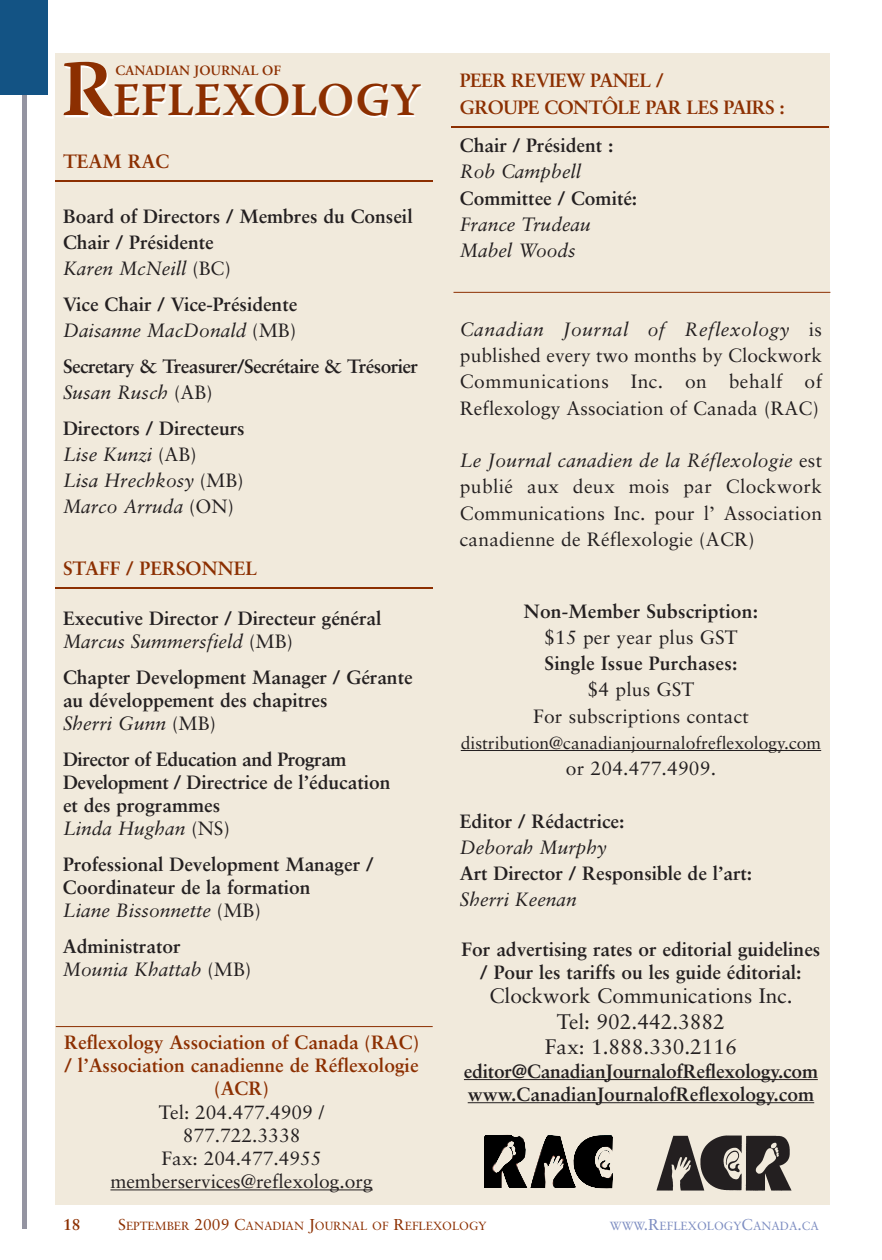
<style>
.page{position:relative;width:882px;height:1260px;background:#fff}
.page>*{position:absolute;margin:0;border:0;box-sizing:border-box;transform-origin:0 0}
.t1{font:600 46.55px "Warnock Pro";color:#8c2f01}
.t2{font:21px/25.2px "Sabon";color:#231f20;text-align:center}
.t3{font:700 19.25px/23.1px "Sabon";color:#231f20}
.t4{font:19.25px/26.2px "Sabon";letter-spacing:.01em;color:#231f20;text-align:justify}
.t5{font:italic 19.25px/26.2px "Sabon";color:#231f20}
.t6{font:700 19.25px/23.1px "Sabon";color:#8c2f01;text-align:center}
.t7{font:700 19.25px/23.1px "Sabon";letter-spacing:-.02em;color:#231f20}
.t8{font:700 19.25px/26.2px "Sabon";letter-spacing:-.03em;color:#231f20}
.t9{font:700 19.25px/26.2px "Sabon";letter-spacing:-.03em;color:#8c2f01}
.t10{font:17.5px "Sabon";color:#231f20}
.t11{font:700 15.75px "Sabon";color:#8c2f01}
.t12{font:600 14.17px "Adobe Garamond";color:#8c2f01}
.t13{font:11.9px "Sabon";color:#8c2f01}
.t14{font:11.9px "Sabon";color:#7d8dc1}
.s1{font-size:79.62px}
.s2{font-weight:400;font-style:italic}
.s3{font-weight:400}
.s4{font-weight:700;font-style:normal}
.s5{font-style:normal}
.s6{font-style:italic}
.s7{font-size:15.75px}
</style>
<div class="page">
<hr style="left:22px;top:0;width:4px;height:1228px;background:#9494a1">
<div style="left:0;top:0;width:47px;height:95px;background:#135384"></div>
<div style="left:55px;top:53px;width:775px;height:1152px;background:#f1eadc"></div>
<hr style="left:461px;top:750px;width:360px;height:1px;background:#231f20">
<hr style="left:464px;top:1079px;width:354px;height:1px;background:#231f20">
<hr style="left:468px;top:1102px;width:346px;height:1px;background:#231f20">
<img style="left:484px;top:1134px;width:129px;height:55px">
<hr style="left:110px;top:1189px;width:263px;height:1px;background:#231f20">
<hr style="left:55px;top:587px;width:378px;height:2px;background:#8c2f01">
<hr style="left:55px;top:180px;width:378px;height:2px;background:#8c2f01">
<img style="left:656px;top:1135px;width:136px;height:56px">
<hr style="left:451px;top:126px;width:378px;height:2px;background:#8c2f01">
<hr style="left:56px;top:1026px;width:377px;height:1px;background:#8c2f01">
<hr style="left:454px;top:292px;width:376px;height:1px;background:#8c2f01">
<h1 class="t1" style="left:61px;top:82px;width:362px"><span class="s1">R</span>EFLEXOLOGY</h1>
<p class="t12" style="left:116px;top:65px;width:167px">CANADIAN JOURNAL OF</p>
<p class="t6" style="left:63px;top:152px;width:108px">TEAM RAC</p>
<p class="t3" style="left:63px;top:204px;width:351px;line-height:26.2px">Board of Directors / Membres du Conseil<br>Chair / Présidente<br><span class="s2">Karen McNeill</span> <span class="s3">(BC)</span></p>
<p class="t3" style="left:63px;top:292px;width:236px;line-height:26.2px">Vice Chair / Vice-Présidente<br><span class="s2">Daisanne MacDonald</span> <span class="s3">(MB)</span></p>
<p class="t8" style="left:63px;top:354px;width:357px">Secretary &amp; Treasurer/Secrétaire &amp; Trésorier<br><span class="s2">Susan Rusch</span> <span class="s3">(AB)</span></p>
<p class="t5" style="left:63px;top:416px;width:183px"><span class="s4">Directors / Directeurs<br></span>Lise Kunzi <span class="s5">(AB)<br></span>Lisa Hrechkosy <span class="s5">(MB)<br></span>Marco Arruda <span class="s5">(ON)</span></p>
<p class="t6" style="left:63px;top:559px;width:196px">STAFF / PERSONNEL</p>
<p class="t3" style="left:63px;top:608px;width:320px">Executive Director / Directeur général<br><span class="s2">Marcus Summersfield</span> <span class="s3">(MB)</span></p>
<p class="t3" style="left:63px;top:667px;width:351px">Chapter Development Manager / Gérante au développement des chapitres<br><span class="s2">Sherri Gunn</span> <span class="s3">(MB)</span></p>
<p class="t7" style="left:63px;top:749px;width:329px">Director of Education and Program<br>Development / Directrice de l’éducation et des programmes<br><span class="s2">Linda Hughan</span> <span class="s3">(NS)</span></p>
<p class="t3" style="left:63px;top:854px;width:312px">Professional Development Manager /<br>Coordinateur de la formation<br><span class="s2">Liane Bissonnette</span> <span class="s3">(MB)</span></p>
<p class="t3" style="left:63px;top:936px;width:190px">Administrator<br><span class="s2">Mounia Khattab</span> <span class="s3">(MB)</span></p>
<p class="t6" style="left:64px;top:1032px;width:356px">Reflexology Association of Canada (RAC) / l’Association canadienne de Réflexologie (ACR)</p>
<p class="t4" style="left:110px;top:1102px;width:264px;line-height:23.1px;text-align:center">Tel: 204.477.4909 /<br>877.722.3338<br>Fax: 204.477.4955 memberservices@reflexolog.org</p>
<p class="t9" style="left:460px;top:69px;width:327px">PEER REVIEW PANEL /<br>GROUPE CONTÔLE PAR LES PAIRS :</p>
<p class="t3" style="left:460px;top:135px;width:155px">Chair / Président :</p>
<p class="t5" style="left:460px;top:160px;width:123px">Rob Campbell</p>
<p class="t3" style="left:460px;top:188px;width:179px">Committee / Comité:</p>
<p class="t5" style="left:460px;top:212px;width:133px">France Trudeau<br>Mabel Woods</p>
<p class="t4" style="left:460px;top:317px;width:364px"><span class="s6">Canadian Journal of Reflexology</span> is published every two months by Clockwork Communications Inc. on behalf of Reflexology Association of Canada (RAC)</p>
<p class="t4" style="left:460px;top:449px;width:364px"><span class="s6">Le Journal canadien de la Réflexologie</span> est publié aux deux mois par Clockwork Communications Inc. pour l’ Association canadienne de Réflexologie (ACR)</p>
<p class="t3" style="left:524px;top:601px;width:236px">Non-Member Subscription:</p>
<p class="t4" style="left:544px;top:625px;width:195px">$15 per year plus GST</p>
<p class="t3" style="left:545px;top:653px;width:194px">Single Issue Purchases:</p>
<p class="t4" style="left:533px;top:678px;width:217px;text-align:center">$4 plus GST<br>For subscriptions contact</p>
<p class="t10" style="left:461px;top:735px;width:362px">distribution@canadianjournalofreflexology.com</p>
<p class="t4" style="left:566px;top:757px;width:152px">or 204.477.4909.</p>
<p class="t3" style="left:460px;top:811px;width:166px">Editor / Rédactrice:</p>
<p class="t5" style="left:460px;top:835px;width:149px">Deborah Murphy</p>
<p class="t3" style="left:460px;top:863px;width:294px">Art Director / Responsible de l’art:</p>
<p class="t5" style="left:460px;top:888px;width:119px">Sherri Keenan</p>
<p class="t3" style="left:462px;top:939px;width:360px;text-align:center">For advertising rates or editorial guidelines / Pour les tariffs ou les guide éditorial:</p>
<p class="t2" style="left:489px;top:985px;width:305px">Clockwork Communications Inc.<br>Tel: 902.442.3882<br>Fax: 1.888.330.2116</p>
<p class="t3" style="left:464px;top:1061px;width:356px">editor@CanadianJournalofReflexology.com www.CanadianJournalofReflexology.com</p>
<p class="t11" style="left:63px;top:1218px;width:19px">18</p>
<p class="t13" style="left:118px;top:1221px;width:370px"><span class="s7">S</span>EPTEMBER <span class="s7">2009 C</span>ANADIAN <span class="s7">J</span>OURNAL OF <span class="s7">R</span>EFLEXOLOGY</p>
<p class="t14" style="left:610px;top:1221px;width:211px">WWW<span class="s7">.R</span>EFLEXOLOGY<span class="s7">C</span>ANADA<span class="s7">.</span>CA</p>
</div>
